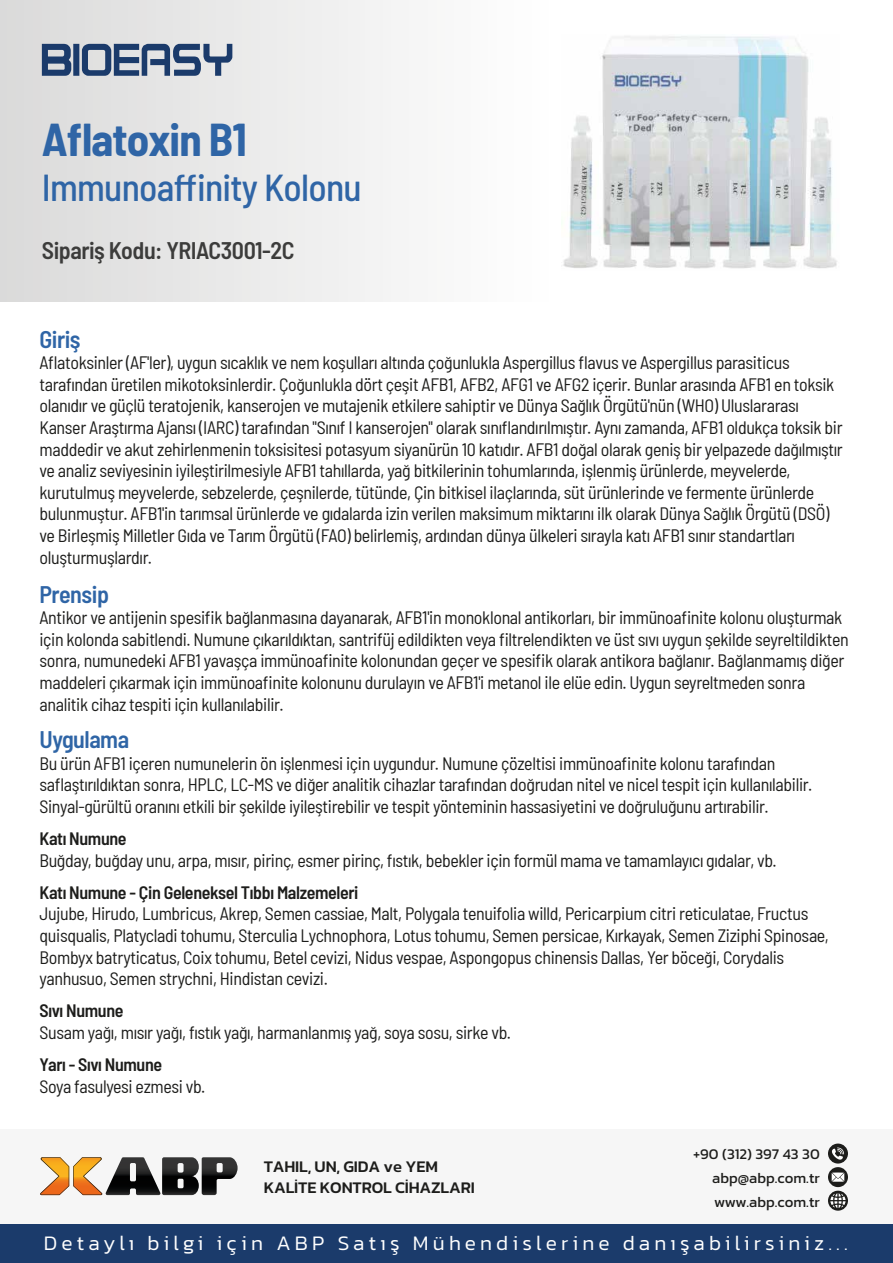
<style>
.page{position:relative;width:893px;height:1263px;background:#fff}
.page>*{position:absolute;margin:0;border:0;box-sizing:border-box;transform-origin:0 0}
.t1{font:700 semi-condensed 45px "Barlow";letter-spacing:-.02em;color:#2f65a6}
.t2{font:500 semi-condensed 37.5px "Barlow";letter-spacing:-.02em;color:#2f65a6}
.t3{font:600 semi-condensed 24px "Barlow";letter-spacing:-.02em;color:#3c3c3b}
.t4{font:600 semi-condensed 24px "Barlow";letter-spacing:-.02em;color:#2f65a6}
.t5{font:300 21px "Kanit";letter-spacing:.2em;color:#fff}
.t6{font:semi-condensed 18px/21.6px "Barlow";letter-spacing:-.02em;color:#1d1d1b}
.t7{font:600 semi-condensed 18px "Barlow";letter-spacing:-.02em;color:#1d1d1b}
.t8{font:500 16.5px/21px "Kanit";letter-spacing:-.01em;color:#1d1d1b}
.t9{font:15px/24px "Kanit";color:#1d1d1b;text-align:justify}
</style>
<div class="page">
<div style="left:0;top:0;width:550px;height:302px;background:linear-gradient(to right,#dadada,#fff)"></div>
<div style="left:0;top:1222px;width:893px;height:41px;background:#1b3b6b"></div>
<div style="left:1px;top:1129px;width:892px;height:94px;background:#f6f6f6"></div>
<svg style="left:828px;top:1191px;width:20px;height:20px"></svg>
<svg style="left:830px;top:1193px;width:15px;height:15px"></svg>
<svg style="left:828px;top:1167px;width:20px;height:20px"></svg>
<svg style="left:832px;top:1172px;width:12px;height:10px"></svg>
<svg style="left:828px;top:1143px;width:20px;height:20px"></svg>
<svg style="left:832px;top:1147px;width:12px;height:12px"></svg>
<svg style="left:40px;top:1157px;width:198px;height:38px"></svg>
<svg style="left:42px;top:44px;width:190px;height:32px;background:#72849f"></svg>
<img style="left:563px;top:36px;width:274px;height:233px">
<h1 class="t1" style="left:42px;top:107px;width:207px">Aflatoxin B1</h1>
<h2 class="t2" style="left:42px;top:160px;width:321px">Immunoaffinity Kolonu</h2>
<h3 class="t3" style="left:42px;top:232px;width:254px">Sipariş Kodu: YRIAC3001-2C</h3>
<h3 class="t4" style="left:40px;top:322px;width:43px">Giriş</h3>
<p class="t6" style="left:40px;top:351px;width:805px">Aflatoksinler (AF'ler), uygun sıcaklık ve nem koşulları altında çoğunlukla Aspergillus flavus ve Aspergillus parasiticus tarafından üretilen mikotoksinlerdir. Çoğunlukla dört çeşit AFB1, AFB2, AFG1 ve AFG2 içerir. Bunlar arasında AFB1 en toksik olanıdır ve güçlü teratojenik, kanserojen ve mutajenik etkilere sahiptir ve Dünya Sağlık Örgütü'nün (WHO) Uluslararası Kanser Araştırma Ajansı (IARC) tarafından "Sınıf I kanserojen" olarak sınıflandırılmıştır. Aynı zamanda, AFB1 oldukça toksik bir maddedir ve akut zehirlenmenin toksisitesi potasyum siyanürün 10 katıdır. AFB1 doğal olarak geniş bir yelpazede dağılmıştır ve analiz seviyesinin iyileştirilmesiyle AFB1 tahıllarda, yağ bitkilerinin tohumlarında, işlenmiş ürünlerde, meyvelerde, kurutulmuş meyvelerde, sebzelerde, çeşnilerde, tütünde, Çin bitkisel ilaçlarında, süt ürünlerinde ve fermente ürünlerde bulunmuştur. AFB1'in tarımsal ürünlerde ve gıdalarda izin verilen maksimum miktarını ilk olarak Dünya Sağlık Örgütü (DSÖ) ve Birleşmiş Milletler Gıda ve Tarım Örgütü (FAO) belirlemiş, ardından dünya ülkeleri sırayla katı AFB1 sınır standartları oluşturmuşlardır.</p>
<h3 class="t4" style="left:40px;top:576px;width:71px">Prensip</h3>
<p class="t6" style="left:40px;top:605px;width:811px">Antikor ve antijenin spesifik bağlanmasına dayanarak, AFB1'in monoklonal antikorları, bir immünoafinite kolonu oluşturmak için kolonda sabitlendi. Numune çıkarıldıktan, santrifüj edildikten veya filtrelendikten ve üst sıvı uygun şekilde seyreltildikten sonra, numunedeki AFB1 yavaşça immünoafinite kolonundan geçer ve spesifik olarak antikora bağlanır. Bağlanmamış diğer maddeleri çıkarmak için immünoafinite kolonunu durulayın ve AFB1'i metanol ile elüe edin. Uygun seyreltmeden sonra analitik cihaz tespiti için kullanılabilir.</p>
<h3 class="t4" style="left:40px;top:722px;width:91px">Uygulama</h3>
<p class="t6" style="left:40px;top:751px;width:774px">Bu ürün AFB1 içeren numunelerin ön işlenmesi için uygundur. Numune çözeltisi immünoafinite kolonu tarafından saflaştırıldıktan sonra, HPLC, LC-MS ve diğer analitik cihazlar tarafından doğrudan nitel ve nicel tespit için kullanılabilir.<br>Sinyal-gürültü oranını etkili bir şekilde iyileştirebilir ve tespit yönteminin hassasiyetini ve doğruluğunu artırabilir.</p>
<p class="t7" style="left:40px;top:826px;width:89px">Katı Numune</p>
<p class="t6" style="left:40px;top:848px;width:739px">Buğday, buğday unu, arpa, mısır, pirinç, esmer pirinç, fıstık, bebekler için formül mama ve tamamlayıcı gıdalar, vb.</p>
<p class="t7" style="left:40px;top:879px;width:321px">Katı Numune - Çin Geleneksel Tıbbı Malzemeleri</p>
<p class="t6" style="left:40px;top:902px;width:791px">Jujube, Hirudo, Lumbricus, Akrep, Semen cassiae, Malt, Polygala tenuifolia willd, Pericarpium citri reticulatae, Fructus quisqualis, Platycladi tohumu, Sterculia Lychnophora, Lotus tohumu, Semen persicae, Kırkayak, Semen Ziziphi Spinosae, Bombyx batryticatus, Coix tohumu, Betel cevizi, Nidus vespae, Aspongopus chinensis Dallas, Yer böceği, Corydalis yanhusuo, Semen strychni, Hindistan cevizi.</p>
<p class="t7" style="left:40px;top:998px;width:86px">Sıvı Numune</p>
<p class="t6" style="left:40px;top:1020px;width:473px">Susam yağı, mısır yağı, fıstık yağı, harmanlanmış yağ, soya sosu, sirke vb.</p>
<p class="t7" style="left:40px;top:1051px;width:124px">Yarı - Sıvı Numune</p>
<p class="t6" style="left:40px;top:1074px;width:167px">Soya fasulyesi ezmesi vb.</p>
<p class="t8" style="left:264px;top:1156px;width:213px">TAHIL, UN, GIDA ve YEM<br>KALİTE KONTROL CİHAZLARI</p>
<p class="t9" style="left:712px;top:1141px;width:109px;text-indent:-19px">+90 (312) 397 43 30 abp@abp.com.tr www.abp.com.tr</p>
<p class="t5" style="left:44px;top:1228px;width:805px">Detaylı bilgi için ABP Satış Mühendislerine danışabilirsiniz...</p>
</div>
